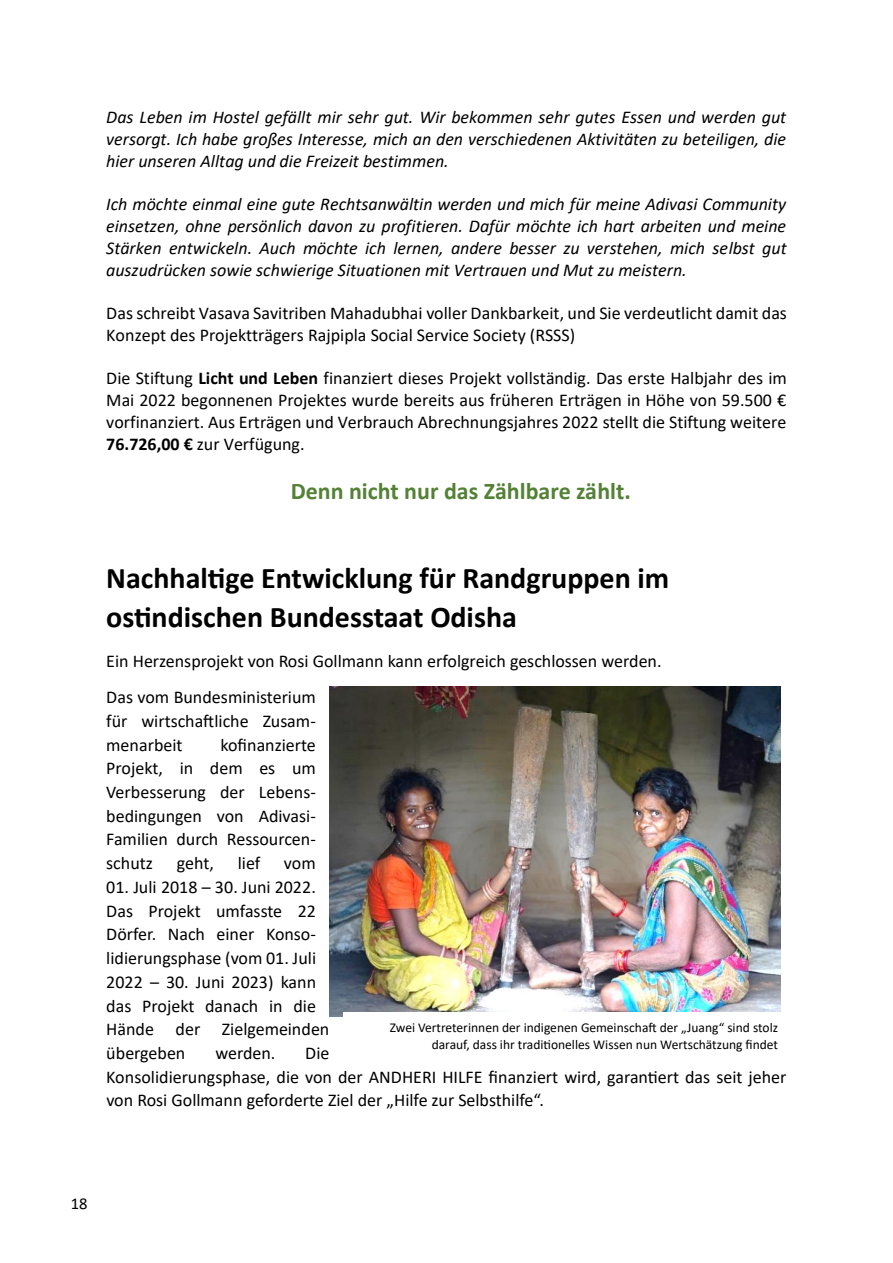
<style>
.page{position:relative;width:893px;height:1263px;background:#fff}
.page>*{position:absolute;margin:0;border:0;box-sizing:border-box;transform-origin:0 0}
.t1{font:700 30px/39.5px "Calibri";color:#000}
.t2{font:700 24px "Calibri";color:#538135}
.t3{font:18px/23.7px "Calibri";color:#000}
.t4{font:italic 18px/22px "Calibri";color:#000;text-align:justify}
.t5{font:16.5px "Calibri";color:#000}
.t6{font:13.5px/17.7px "Calibri";letter-spacing:-.005em;color:#000;text-align:right}
.s1{font-weight:700}
</style>
<div class="page">
<img style="left:329px;top:687px;width:451px;height:330px">
<div style="left:343px;top:1013px;width:446px;height:49px;background:#fff"></div>
<p class="t4" style="left:106px;top:106px;width:682px">Das Leben im Hostel gefällt mir sehr gut. Wir bekommen sehr gutes Essen und werden gut versorgt. Ich habe großes Interesse, mich an den verschiedenen Aktivitäten zu beteiligen, die hier unseren Alltag und die Freizeit bestimmen.</p>
<p class="t4" style="left:106px;top:193px;width:682px">Ich möchte einmal eine gute Rechtsanwältin werden und mich für meine Adivasi Community einsetzen, ohne persönlich davon zu profitieren. Dafür möchte ich hart arbeiten und meine Stärken entwickeln. Auch möchte ich lernen, andere besser zu verstehen, mich selbst gut auszudrücken sowie schwierige Situationen mit Vertrauen und Mut zu meistern.</p>
<p class="t3" style="left:106px;top:302px;width:682px;line-height:21.9px">Das schreibt Vasava Savitriben Mahadubhai voller Dankbarkeit, und Sie verdeutlicht damit das<br>Konzept des Projektträgers Rajpipla Social Service Society (RSSS)</p>
<p class="t3" style="left:106px;top:367px;width:682px;line-height:21.9px;text-align:justify">Die Stiftung <span class="s1">Licht und Leben</span> finanziert dieses Projekt vollständig. Das erste Halbjahr des im Mai 2022 begonnenen Projektes wurde bereits aus früheren Erträgen in Höhe von 59.500 € vorfinanziert. Aus Erträgen und Verbrauch Abrechnungsjahres 2022 stellt die Stiftung weitere <span class="s1">76.726,00 €</span> zur Verfügung.</p>
<h2 class="t2" style="left:291px;top:474px;width:341px">Denn nicht nur das Zählbare zählt.</h2>
<h1 class="t1" style="left:106px;top:558px;width:564px">Nachhaltige Entwicklung für Randgruppen im ostindischen Bundesstaat Odisha</h1>
<p class="t3" style="left:106px;top:643px;width:557px;line-height:35.7px">Ein Herzensprojekt von Rosi Gollmann kann erfolgreich geschlossen werden.<br>Das vom Bundesministerium</p>
<p class="t3" style="left:106px;top:708px;width:211px">für wirtschaftliche Zusam&shy;menarbeit</p>
<p class="t3" style="left:106px;top:732px;width:211px;text-align:justify;text-indent:114px">kofinanzierte Projekt, in dem es um Verbesserung der Lebens&shy;bedingungen von Adivasi-Familien durch Ressourcen&shy;schutz</p>
<p class="t3" style="left:177px;top:851px;width:38px">geht,</p>
<p class="t3" style="left:238px;top:851px;width:24px">lief</p>
<p class="t3" style="left:284px;top:851px;width:33px">vom</p>
<p class="t3" style="left:106px;top:874px;width:225px">01. Juli 2018 – 30. Juni 2022.<br>Das Projekt umfasste 22<br>Dörfer. Nach einer Konso&shy;lidierungsphase (vom 01. Juli<br>2022 – 30. Juni 2023) kann das Projekt danach in die<br>Hände der Zielgemeinden übergeben</p>
<p class="t6" style="left:390px;top:1018px;width:390px">Zwei Vertreterinnen der indigenen Gemeinschaft der „Juang“ sind stolz darauf, dass ihr traditionelles Wissen nun Wertschätzung findet</p>
<p class="t3" style="left:215px;top:1040px;width:62px">werden.</p>
<p class="t3" style="left:106px;top:1040px;width:682px;text-indent:199px">Die<br>Konsolidierungsphase, die von der ANDHERI HILFE finanziert wird, garantiert das seit jeher von Rosi Gollmann geforderte Ziel der „Hilfe zur Selbsthilfe“.</p>
<p class="t5" style="left:71px;top:1192px;width:18px">18</p>
</div>
